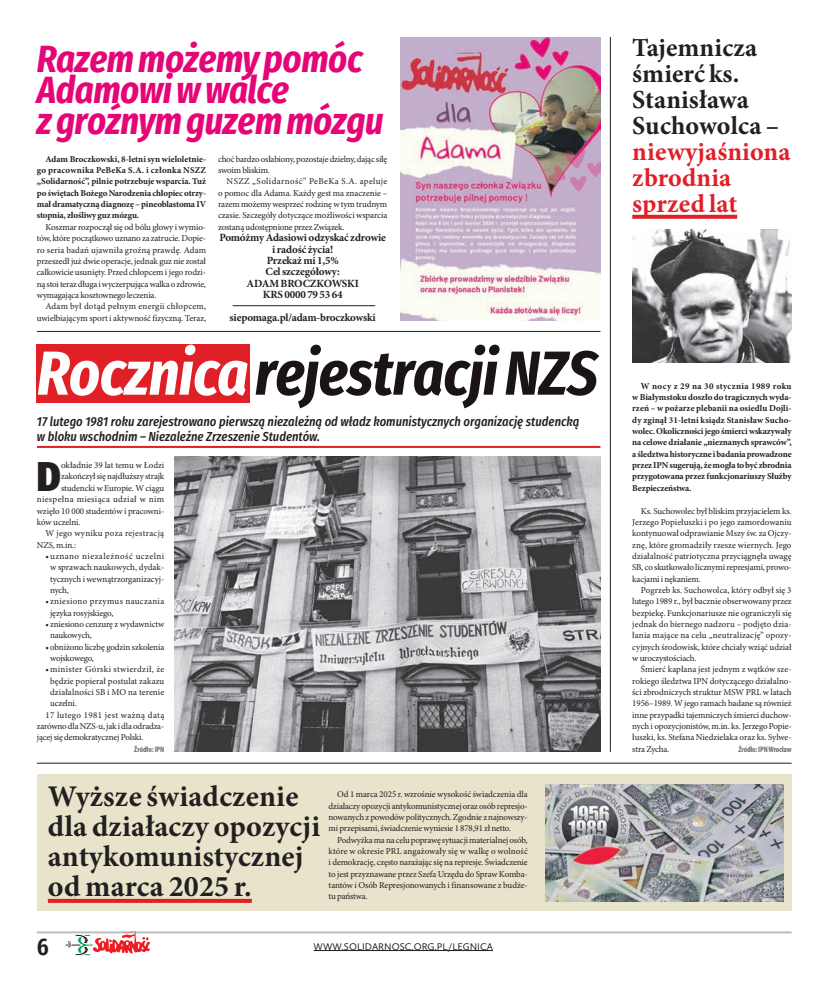
<style>
.page{position:relative;width:820px;height:993px;background:#fff}
.page>*{position:absolute;margin:0;border:0;box-sizing:border-box;transform-origin:0 0}
.Tyt_88{font:italic 700 62.1px "Fira Sans Condensed";letter-spacing:-.01em;color:#1a1415}
.Normal_Ini3{font:800 41.6px "Fira Sans Condensed";color:#231f20}
.Tyt_88-2{font:italic 700 37.8px/31px "Fira Sans Condensed";letter-spacing:-.01em;color:#e60577}
.Tyt_24_Black{font:700 30px/30px "Minion Pro";letter-spacing:.005em;color:#231f20}
.Tyt_24_Black-2{font:700 26px/26px "Minion Pro";letter-spacing:.005em;color:#231f20}
.t1{font:600 24px "Fira Sans Condensed";color:#231f20}
.Lid_14{font:italic 500 13px/15px "Fira Sans Condensed";color:#231f20}
.t2{font:700 11px/11.3px "Minion Pro";letter-spacing:-.015em;color:#231f20;text-align:center}
.t3{font:10px "Calluna Sans";color:#231f20}
.Normal_Ini3-2{font:9px/11.3px "Minion Pro";letter-spacing:-.015em;color:#231f20;text-align:justify}
.t4{font:700 9px/11.3px "Minion Pro";letter-spacing:-.015em;color:#231f20;text-align:justify}
.Normal_Ini3-3{font:9px/11.3px "Minion Pro";letter-spacing:.025em;color:#231f20}
.Normal_Ini3-4{font:9px "Minion Pro";letter-spacing:.035em;color:#231f20}
.Normal_Podpis{font:700 condensed 8px "Myriad Pro";letter-spacing:-.015em;color:#6c6d70}
.s1{color:#fff}
.s2{color:#e01f26}
</style>
<div class="page">
<hr style="left:37px;top:931px;width:754px;height:2px;background:#bcbdc0">
<hr style="left:313px;top:949px;width:180px;height:1px;background:#231f20">
<svg style="left:65px;top:931px;width:85px;height:24px"></svg>
<div style="left:37px;top:344px;width:213px;height:58px;background:#e01f26"></div>
<div style="left:37px;top:774px;width:754px;height:136px;background:#e8e3cb"></div>
<img style="left:545px;top:784px;width:238px;height:117px">
<svg style="left:632px;top:215px;width:105px;height:4px"></svg>
<img style="left:632px;top:230px;width:159px;height:132px">
<svg style="left:48px;top:898px;width:204px;height:4px"></svg>
<hr style="left:37px;top:762px;width:754px;height:1px;background:#231f20">
<hr style="left:37px;top:331px;width:563px;height:1px;background:#231f20">
<hr style="left:609px;top:37px;width:1px;height:714px;background:#231f20">
<hr style="left:37px;top:446px;width:563px;height:2px;background:#e01f26">
<img style="left:174px;top:456px;width:426px;height:295px">
<img style="left:400px;top:37px;width:200px;height:283px">
<hr style="left:232px;top:305px;width:143px;height:1px;background:#231f20">
<p class="Tyt_88-2" style="left:37px;top:43px;width:348px">Razem możemy pomóc<br>Adamowi w walce<br>z groźnym guzem mózgu</p>
<p class="t4" style="left:37px;top:153px;width:171px;text-indent:9px">Adam Broczkowski, 8-letni syn wieloletnie&shy;go pracownika PeBeKa S.A. i członka NSZZ „Solidarność”, pilnie potrzebuje wsparcia. Tuż po świętach Bożego Narodzenia chłopiec otrzy&shy;mał dramatyczną diagnozę – pineoblastoma IV stopnia, złośliwy guz mózgu.</p>
<p class="Normal_Ini3-2" style="left:37px;top:221px;width:171px;text-indent:9px">Koszmar rozpoczął się od bólu głowy i wymio&shy;tów, które początkowo uznano za zatrucie. Dopie&shy;ro seria badań ujawniła groźną prawdę. Adam przeszedł już dwie operacje, jednak guz nie został całkowicie usunięty. Przed chłopcem i jego rodzi&shy;ną stoi teraz długa i wyczerpująca walka o zdrowie, wymagająca kosztownego leczenia.</p>
<p class="Normal_Ini3-2" style="left:37px;top:300px;width:171px;text-align:right">Adam był dotąd pełnym energii chłopcem, uwielbiającym sport i aktywność fizyczną. Teraz,</p>
<p class="Normal_Ini3-2" style="left:218px;top:153px;width:171px">choć bardzo osłabiony, pozostaje dzielny, dając siłę swoim bliskim.</p>
<p class="Normal_Ini3-2" style="left:218px;top:176px;width:171px;text-indent:9px">NSZZ „Solidarność” PeBeKa S.A. apeluje o pomoc dla Adama. Każdy gest ma znaczenie – razem możemy wesprzeć rodzinę w tym trudnym czasie. Szczegóły dotyczące możliwości wsparcia zostaną udostępnione przez Związek.</p>
<p class="t2" style="left:219px;top:232px;width:168px">Pomóżmy Adasiowi odzyskać zdrowie i radość życia!</p>
<p class="t2" style="left:266px;top:254px;width:74px">Przekaż mi 1,5%</p>
<p class="t2" style="left:265px;top:266px;width:76px">Cel szczegółowy:</p>
<p class="t2" style="left:246px;top:277px;width:114px">ADAM BROCZKOWSKI</p>
<p class="t2" style="left:263px;top:288px;width:81px">KRS 0000 79 53 64</p>
<p class="t2" style="left:229px;top:311px;width:148px">siepomaga.pl/adam-broczkowski</p>
<p class="Tyt_88" style="left:37px;top:329px;width:562px"><span class="s1">Rocznica</span> rejestracji NZS</p>
<p class="Lid_14" style="left:37px;top:414px;width:543px">17 lutego 1981 roku zarejestrowano pierwszą niezależną od władz komunistycznych organizację studencką w bloku wschodnim – Niezależne Zrzeszenie Studentów.</p>
<p class="Normal_Ini3" style="left:37px;top:438px;width:26px">D</p>
<p class="Normal_Ini3-2" style="left:61px;top:459px;width:105px">okładnie 39 lat temu w Łodzi</p>
<p class="Normal_Ini3-2" style="left:61px;top:471px;width:105px">zakończył się najdłuższy strajk</p>
<p class="Normal_Ini3-2" style="left:61px;top:482px;width:105px">studencki w Europie. W ciągu</p>
<p class="Normal_Ini3-4" style="left:37px;top:493px;width:129px">niespełna miesiąca udział w nim</p>
<p class="Normal_Ini3-2" style="left:37px;top:505px;width:129px">wzięło 10 000 studentów i pracowni-</p>
<p class="Normal_Ini3-2" style="left:37px;top:516px;width:45px">ków uczelni.</p>
<p class="Normal_Ini3-3" style="left:37px;top:527px;width:129px;text-indent:9px">W jego wyniku poza rejestracją<br>NZS, m.in.:</p>
<p class="Normal_Ini3-2" style="left:50px;top:550px;width:116px;text-indent:-5px">• uznano niezależność uczelni w sprawach naukowych, dydak&shy;tycznych i wewnątrzorganizacyj&shy;nych,</p>
<p class="Normal_Ini3-3" style="left:50px;top:595px;width:116px;text-indent:-5px">• zniesiono przymus nauczania języka rosyjskiego,</p>
<p class="Normal_Ini3-2" style="left:50px;top:618px;width:116px;text-indent:-5px">• zniesiono cenzurę z wydawnictw naukowych,</p>
<p class="Normal_Ini3-2" style="left:50px;top:641px;width:116px;text-indent:-5px">• obniżono liczbę godzin szkolenia wojskowego,</p>
<p class="Normal_Ini3-2" style="left:50px;top:663px;width:116px;text-indent:-5px">• minister Górski stwierdził, że będzie popierał postulat zakazu działalności SB i MO na terenie uczelni.</p>
<p class="Normal_Ini3-2" style="left:37px;top:709px;width:129px;text-indent:9px">17 lutego 1981 jest ważną datą zarówno dla NZS-u, jak i dla odradza&shy;jącej się demokratycznej Polski.</p>
<p class="Normal_Podpis" style="left:134px;top:744px;width:31px">Źródło: IPN</p>
<p class="Tyt_24_Black" style="left:48px;top:780px;width:274px">Wyższe świadczenie dla działaczy opozycji antykomunistycznej od marca 2025 r.</p>
<p class="Normal_Ini3-2" style="left:328px;top:788px;width:200px;text-indent:9px">Od 1 marca 2025 r. wzrośnie wysokość świadczenia dla działaczy opozycji antykomunistycznej oraz osób represjo&shy;nowanych z powodów politycznych. Zgodnie z najnowszy&shy;mi przepisami, świadczenie wyniesie 1 878,91 zł netto.</p>
<p class="Normal_Ini3-2" style="left:328px;top:833px;width:201px;text-indent:9px">Podwyżka ma na celu poprawę sytuacji materialnej osób, które w okresie PRL angażowały się w walkę o wolność i demokrację, często narażając się na represje. Świadczenie to jest przyznawane przez Szefa Urzędu do Spraw Komba&shy;tantów i Osób Represjonowanych i finansowane z budże&shy;tu państwa.</p>
<h3 class="t1" style="left:37px;top:924px;width:13px">6</h3>
<p class="t3" style="left:313px;top:939px;width:181px">WWW.SOLIDARNOSC.ORG.PL/LEGNICA</p>
<p class="Tyt_24_Black-2" style="left:632px;top:34px;width:160px">Tajemnicza śmierć ks.<br>Stanisława<br>Suchowolca – <span class="s2">niewyjaśniona zbrodnia sprzed lat</span></p>
<p class="t4" style="left:632px;top:380px;width:161px;text-indent:9px">W nocy z 29 na 30 stycznia 1989 roku w Białymstoku doszło do tragicznych wyda&shy;rzeń – w pożarze plebanii na osiedlu Dojli&shy;dy zginął 31-letni ksiądz Stanisław Sucho&shy;wolec. Okoliczności jego śmierci wskazywały na celowe działanie „nieznanych sprawców”, a śledztwa historyczne i badania prowadzone przez IPN sugerują, że mogła to być zbrodnia przygotowana przez funkcjonariuszy Służby Bezpieczeństwa.</p>
<p class="Normal_Ini3-2" style="left:632px;top:505px;width:161px;text-indent:9px">Ks. Suchowolec był bliskim przyjacielem ks.<br>Jerzego Popiełuszki i po jego zamordowaniu kontynuował odprawianie Mszy św. za Ojczy&shy;znę, które gromadziły rzesze wiernych. Jego działalność patriotyczna przyciągnęła uwagę SB, co skutkowało licznymi represjami, prowo&shy;kacjami i nękaniem.</p>
<p class="Normal_Ini3-2" style="left:632px;top:584px;width:161px;text-indent:9px">Pogrzeb ks. Suchowolca, który odbył się 3 lutego 1989 r., był bacznie obserwowany przez bezpiekę. Funkcjonariusze nie ograniczyli się jednak do biernego nadzoru – podjęto dzia&shy;łania mające na celu „neutralizację” opozy&shy;cyjnych środowisk, które chciały wziąć udział w uroczystościach.</p>
<p class="Normal_Ini3-2" style="left:632px;top:663px;width:161px;text-indent:9px">Śmierć kapłana jest jednym z wątków sze&shy;rokiego śledztwa IPN dotyczącego działalno&shy;ści zbrodniczych struktur MSW PRL w latach 1956–1989. W jego ramach badane są również inne przypadki tajemniczych śmierci duchow&shy;nych i opozycjonistów, m.in. ks. Jerzego Popie&shy;łuszki, ks. Stefana Niedzielaka oraz ks. Sylwe&shy;stra Zycha.</p>
<p class="Normal_Podpis" style="left:738px;top:744px;width:55px">Źródło: IPN Wrocław</p>
</div>
